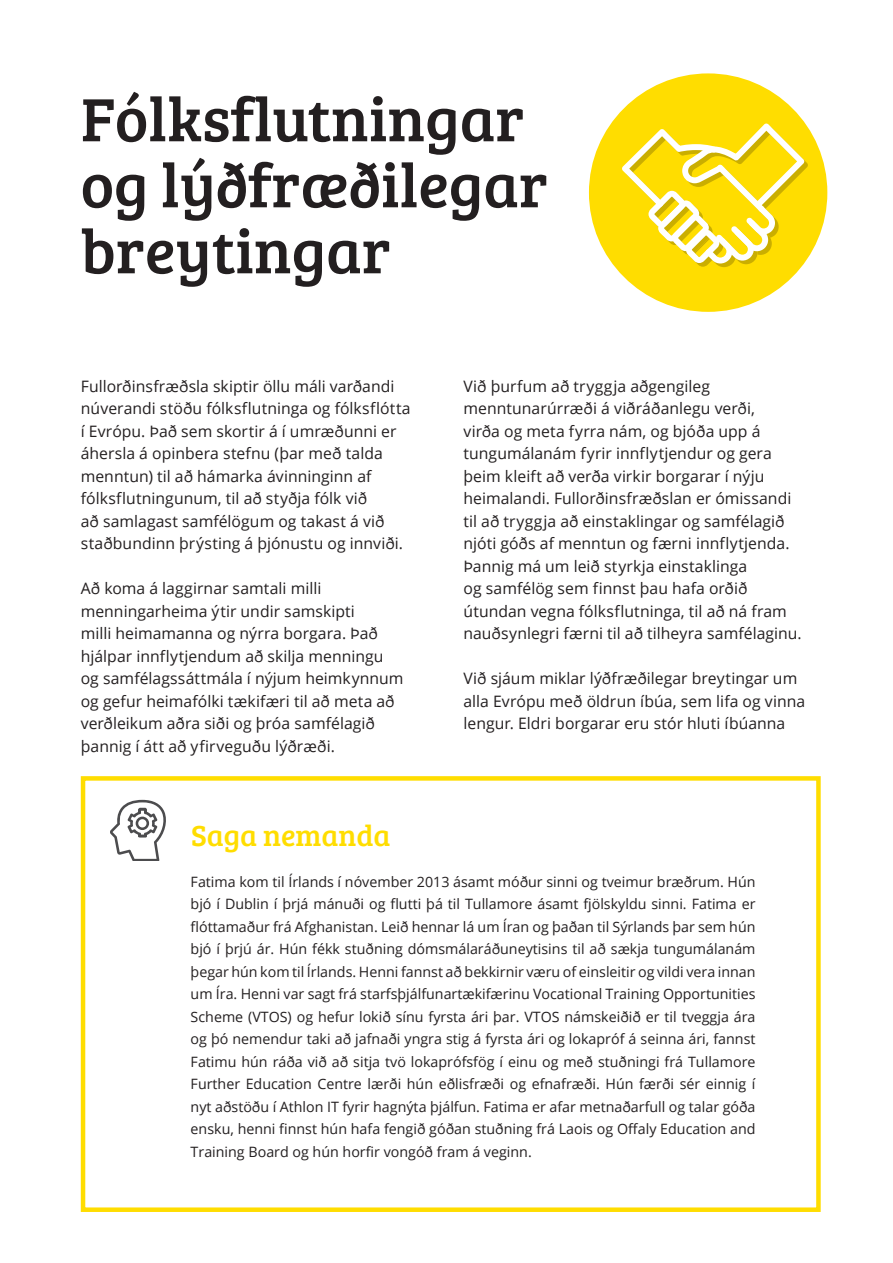
<style>
.page{position:relative;width:893px;height:1263px;background:#fff}
.page>*{position:absolute;margin:0;border:0;box-sizing:border-box;transform-origin:0 0}
.t1{font:63px/66px "Bree Serif";color:#231f20}
.t2{font:30px "Bree Serif";color:#fd0}
.t3{font:15.75px/22.5px "Open Sans";color:#231f20}
.t4{font:14.25px/22.5px "Open Sans";color:#231f20;text-align:justify}
</style>
<div class="page">
<div style="left:589px;top:73px;width:238px;height:239px;background:#fd0;border-radius:50%"></div>
<svg style="left:622px;top:124px;width:186px;height:143px"></svg>
<div style="left:81px;top:776px;width:740px;height:436px;border:4px solid #fd0"></div>
<svg style="left:110px;top:800px;width:56px;height:60px"></svg>
<h1 class="t1" style="left:81px;top:83px;width:469px">Fólksflutningar og lýðfræðilegar breytingar</h1>
<p class="t3" style="left:81px;top:374px;width:331px">Fullorðinsfræðsla skiptir öllu máli varðandi núverandi stöðu fólksflutninga og fólksflótta í Evrópu. Það sem skortir á í umræðunni er áhersla á opinbera stefnu (þar með talda menntun) til að hámarka ávinninginn af fólksflutningunum, til að styðja fólk við<br>að samlagast samfélögum og takast á við staðbundinn þrýsting á þjónustu og innviði.</p>
<p class="t3" style="left:81px;top:577px;width:324px">Að koma á laggirnar samtali milli menningarheima ýtir undir samskipti<br>milli heimamanna og nýrra borgara. Það hjálpar innflytjendum að skilja menningu og samfélagssáttmála í nýjum heimkynnum og gefur heimafólki tækifæri til að meta að verðleikum aðra siði og þróa samfélagið þannig í átt að yfirveguðu lýðræði.</p>
<p class="t3" style="left:463px;top:374px;width:340px">Við þurfum að tryggja aðgengileg menntunarúrræði á viðráðanlegu verði,<br>virða og meta fyrra nám, og bjóða upp á tungumálanám fyrir innflytjendur og gera þeim kleift að verða virkir borgarar í nýju heimalandi. Fullorðinsfræðslan er ómissandi til að tryggja að einstaklingar og samfélagið njóti góðs af menntun og færni innflytjenda.<br>Þannig má um leið styrkja einstaklinga<br>og samfélög sem finnst þau hafa orðið útundan vegna fólksflutninga, til að ná fram nauðsynlegri færni til að tilheyra samfélaginu.</p>
<p class="t3" style="left:463px;top:667px;width:343px">Við sjáum miklar lýðfræðilegar breytingar um alla Evrópu með öldrun íbúa, sem lifa og vinna lengur. Eldri borgarar eru stór hluti íbúanna</p>
<h2 class="t2" style="left:191px;top:814px;width:201px">Saga nemanda</h2>
<p class="t4" style="left:191px;top:870px;width:566px">Fatima kom til Írlands í nóvember 2013 ásamt móður sinni og tveimur bræðrum. Hún bjó í Dublin í þrjá mánuði og flutti þá til Tullamore ásamt fjölskyldu sinni. Fatima er flóttamaður frá Afghanistan. Leið hennar lá um Íran og þaðan til Sýrlands þar sem hún bjó í þrjú ár. Hún fékk stuðning dómsmálaráðuneytisins til að sækja tungumálanám þegar hún kom til Írlands. Henni fannst að bekkirnir væru of einsleitir og vildi vera innan um Íra. Henni var sagt frá starfsþjálfunartækifærinu Vocational Training Opportunities Scheme (VTOS) og hefur lokið sínu fyrsta ári þar. VTOS námskeiðið er til tveggja ára og þó nemendur taki að jafnaði yngra stig á fyrsta ári og lokapróf á seinna ári, fannst Fatimu hún ráða við að sitja tvö lokaprófsfög í einu og með stuðningi frá Tullamore Further Education Centre lærði hún eðlisfræði og efnafræði. Hún færði sér einnig í nyt aðstöðu í Athlon IT fyrir hagnýta þjálfun. Fatima er afar metnaðarfull og talar góða ensku, henni finnst hún hafa fengið góðan stuðning frá Laois og Offaly Education and Training Board og hún horfir vongóð fram á veginn.</p>
</div>
